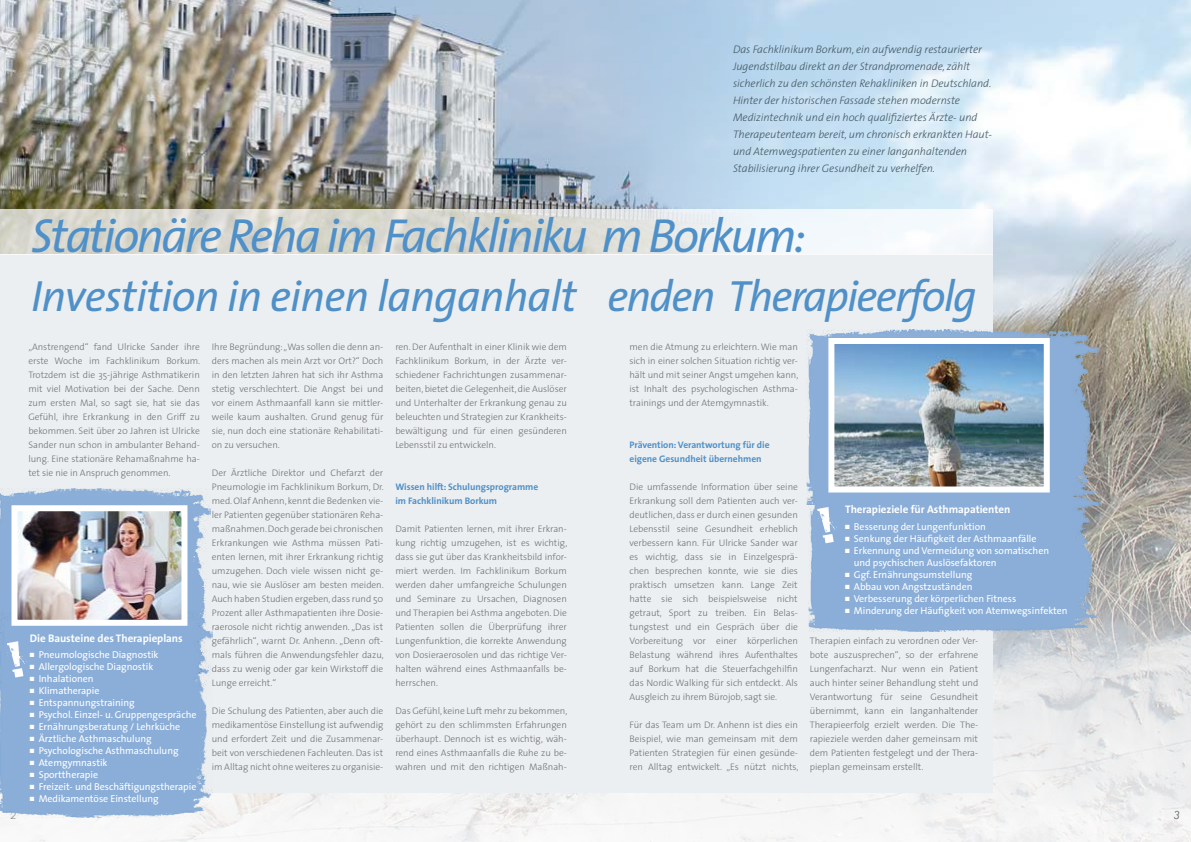
<style>
.page{position:relative;width:1191px;height:842px;background:#fff}
.page>*{position:absolute;margin:0;border:0;box-sizing:border-box;transform-origin:0 0}
.headlines{font:italic 48px "The Sans";letter-spacing:-.05em;color:#4f90c8}
.headlines-2{font:italic 44px "The Sans";letter-spacing:-.02em;color:#4f90c8}
.fliesstext{font:12px "Futura T Ligh Obli";color:#707172}
.subhead{font:italic 300 11px/17px "The Sans";letter-spacing:-.005em;color:#435863}
.subhead-2{font:700 11px "The Sans";letter-spacing:-.005em;color:#fff}
.subhead-3{font:10px "The Sans";letter-spacing:-.005em;color:#fff}
.t1{font:300 9.5px/14px "The Sans";letter-spacing:-.005em;color:#707172;text-align:justify}
.t2{font:700 9.5px "The Sans";letter-spacing:-.005em;color:#4f90c8}
</style>
<div class="page">
<img style="left:0;top:391px;width:1191px;height:451px">
<img style="left:0;top:0;width:1191px;height:391px">
<div style="left:0;top:254px;width:992px;height:538px;background:#eceff1"></div>
<svg style="left:0;top:209px;width:992px;height:45px"></svg>
<img style="left:0;top:488px;width:211px;height:124px">
<img style="left:0;top:612px;width:213px;height:205px">
<img style="left:18px;top:512px;width:162px;height:107px">
<div style="left:11px;top:505px;width:176px;height:121px;border:6px solid #fff"></div>
<img style="left:806px;top:330px;width:292px;height:175px">
<img style="left:808px;top:497px;width:293px;height:134px">
<img style="left:835px;top:345px;width:207px;height:140px">
<div style="left:828px;top:338px;width:221px;height:154px;border:6px solid #fff"></div>
<svg style="left:0;top:640px;width:29px;height:39px"></svg>
<svg style="left:810px;top:506px;width:29px;height:39px"></svg>
<p class="subhead" style="left:733px;top:41px;width:250px">Das Fachklinikum Borkum, ein aufwendig restaurierter<br>Jugendstilbau direkt an der Strandpromenade, zählt</p>
<p class="subhead" style="left:733px;top:75px;width:260px">sicherlich zu den schönsten Rehakliniken in Deutschland.</p>
<p class="subhead" style="left:733px;top:92px;width:229px">Hinter der historischen Fassade stehen modernste</p>
<p class="subhead" style="left:733px;top:109px;width:261px">Medizintechnik und ein hoch qualifiziertes Ärzte- und<br>Therapeutenteam bereit, um chronisch erkrankten Haut&shy;und Atemwegspatienten zu einer langanhaltenden</p>
<p class="subhead" style="left:733px;top:160px;width:204px">Stabilisierung ihrer Gesundheit zu verhelfen.</p>
<p class="headlines" style="left:31px;top:205px;width:776px">Stationäre Reha im Fachkliniku m Borkum:</p>
<p class="headlines-2" style="left:31px;top:267px;width:947px">Investition in einen langanhalt enden Therapieerfolg</p>
<p class="t1" style="left:629px;top:339px;width:170px">men die Atmung zu erleichtern. Wie man sich in einer solchen Situation richtig ver&shy;hält und mit seiner Angst umgehen kann, ist Inhalt des psychologischen Asthma&shy;trainings und der Atemgymnastik.</p>
<p class="t2" style="left:629px;top:439px;width:142px">Prävention: Verantwortung für die</p>
<p class="t2" style="left:629px;top:453px;width:134px">eigene Gesundheit übernehmen</p>
<p class="t1" style="left:629px;top:479px;width:170px">Die umfassende Information über seine Erkrankung soll dem Patienten auch ver&shy;deutlichen, dass er durch einen gesunden</p>
<p class="t1" style="left:629px;top:521px;width:170px">Lebensstil seine Gesundheit erheblich verbessern kann. Für Ulricke Sander war</p>
<p class="t1" style="left:629px;top:549px;width:170px">es wichtig, dass sie in Einzelgesprä&shy;chen besprechen konnte, wie sie dies praktisch umsetzen kann. Lange Zeit hatte sie sich beispielsweise nicht getraut, Sport zu treiben. Ein Belas&shy;tungstest und ein Gespräch über die Vorbereitung vor einer körperlichen</p>
<p class="t1" style="left:629px;top:647px;width:170px">Belastung während ihres Aufenthaltes auf Borkum hat die Steuerfachgehilfin das Nordic Walking für sich entdeckt. Als Ausgleich zu ihrem Bürojob, sagt sie.</p>
<p class="t1" style="left:629px;top:717px;width:170px">Für das Team um Dr. Anhenn ist dies ein Beispiel, wie man gemeinsam mit dem Patienten Strategien für einen gesünde&shy;ren Alltag entwickelt. „Es nützt nichts,</p>
<p class="t1" style="left:28px;top:339px;width:173px">„Anstrengend“ fand Ulricke Sander ihre erste Woche im Fachklinikum Borkum.<br>Trotzdem ist die 35-jährige Asthmatikerin mit viel Motivation bei der Sache. Denn zum ersten Mal, so sagt sie, hat sie das Gefühl, ihre Erkrankung in den Griff zu bekommen. Seit über 20 Jahren ist Ulricke Sander nun schon in ambulanter Behand&shy;lung. Eine stationäre Rehamaßnahme ha&shy;tet sie nie in Anspruch genommen.</p>
<p class="t1" style="left:212px;top:339px;width:173px">Ihre Begründung: „Was sollen die denn an&shy;ders machen als mein Arzt vor Ort?“ Doch in den letzten Jahren hat sich ihr Asthma stetig verschlechtert. Die Angst bei und vor einem Asthmaanfall kann sie mittler&shy;weile kaum aushalten. Grund genug für sie, nun doch eine stationäre Rehabilitati&shy;on zu versuchen.</p>
<p class="t1" style="left:395px;top:339px;width:173px">ren. Der Aufenthalt in einer Klinik wie dem Fachklinikum Borkum, in der Ärzte ver&shy;schiedener Fachrichtungen zusammenar&shy;beiten, bietet die Gelegenheit, die Auslöser</p>
<p class="t1" style="left:395px;top:395px;width:173px">und Unterhalter der Erkrankung genau zu beleuchten und Strategien zur Krankheits&shy;bewältigung und für einen gesünderen Lebensstil zu entwickeln.</p>
<p class="t2" style="left:395px;top:481px;width:144px">Wissen hilft: Schulungsprogramme</p>
<p class="t2" style="left:395px;top:495px;width:103px">im Fachklinikum Borkum</p>
<p class="t1" style="left:395px;top:521px;width:173px">Damit Patienten lernen, mit ihrer Erkran&shy;kung richtig umzugehen, ist es wichtig, dass sie gut über das Krankheitsbild infor&shy;miert werden. Im Fachklinikum Borkum werden daher umfangreiche Schulungen und Seminare zu Ursachen, Diagnosen und Therapien bei Asthma angeboten. Die Patienten sollen die Überprüfung ihrer Lungenfunktion, die korrekte Anwendung von Dosieraerosolen und das richtige Ver&shy;halten während eines Asthmaanfalls be&shy;herrschen.</p>
<p class="t1" style="left:395px;top:703px;width:173px">Das Gefühl, keine Luft mehr zu bekommen,</p>
<p class="t1" style="left:395px;top:717px;width:173px">gehört zu den schlimmsten Erfahrungen überhaupt. Dennoch ist es wichtig, wäh&shy;rend eines Asthmaanfalls die Ruhe zu be&shy;wahren und mit den richtigen Maßnah-</p>
<p class="t1" style="left:212px;top:465px;width:173px">Der Ärztliche Direktor und Chefarzt der Pneumologie im Fachklinikum Borkum, Dr. med. Olaf Anhenn, kennt die Bedenken vie&shy;ler Patienten gegenüber stationären Reha&shy;maßnahmen. Doch gerade bei chronischen Erkrankungen wie Asthma müssen Pati&shy;enten lernen, mit ihrer Erkrankung richtig umzugehen. Doch viele wissen nicht ge&shy;nau, wie sie Auslöser am besten meiden.<br>Auch haben Studien ergeben, dass rund 50<br>Prozent aller Asthmapatienten ihre Dosie&shy;raerosole nicht richtig anwenden. „Das ist gefährlich“, warnt Dr. Anhenn. „Denn oft&shy;mals führen die Anwendungsfehler dazu, dass zu wenig oder gar kein Wirkstoff die Lunge erreicht.“</p>
<p class="t1" style="left:212px;top:703px;width:173px">Die Schulung des Patienten, aber auch die medikamentöse Einstellung ist aufwendig und erfordert Zeit und die Zusammenar&shy;beit von verschiedenen Fachleuten. Das ist im Alltag nicht ohne weiteres zu organisie-</p>
<p class="subhead-2" style="left:845px;top:502px;width:167px">Therapieziele für Asthmapatienten</p>
<p class="subhead-3" style="left:845px;top:518px;width:142px">■ Besserung der Lungenfunktion</p>
<p class="subhead-3" style="left:845px;top:530px;width:193px">■ Senkung der Häufigkeit der Asthmaanfälle</p>
<p class="subhead-3" style="left:845px;top:542px;width:205px">■ Erkennung und Vermeidung von somatischen</p>
<p class="subhead-3" style="left:853px;top:554px;width:144px">und psychischen Auslösefaktoren</p>
<p class="subhead-3" style="left:845px;top:566px;width:129px">■ Ggf. Ernährungsumstellung</p>
<p class="subhead-3" style="left:845px;top:578px;width:129px">■ Abbau von Angstzuständen</p>
<p class="subhead-3" style="left:845px;top:590px;width:173px">■ Verbesserung der körperlichen Fitness</p>
<p class="subhead-3" style="left:845px;top:602px;width:224px">■ Minderung der Häufigkeit von Atemwegsinfekten</p>
<p class="subhead-2" style="left:30px;top:631px;width:154px">Die Bausteine des Therapieplans</p>
<p class="subhead-3" style="left:30px;top:646px;width:130px">■ Pneumologische Diagnostik</p>
<p class="subhead-3" style="left:30px;top:658px;width:125px">■ Allergologische Diagnostik</p>
<p class="subhead-3" style="left:30px;top:670px;width:65px">■ Inhalationen</p>
<p class="subhead-3" style="left:30px;top:682px;width:71px">■ Klimatherapie</p>
<p class="subhead-3" style="left:30px;top:694px;width:106px">■ Entspannungstraining</p>
<p class="subhead-3" style="left:30px;top:706px;width:168px">■ Psychol. Einzel- u. Gruppengespräche</p>
<p class="subhead-3" style="left:30px;top:718px;width:152px">■ Ernährungsberatung / Lehrküche</p>
<p class="subhead-3" style="left:30px;top:730px;width:123px">■ Ärztliche Asthmaschulung</p>
<p class="subhead-3" style="left:30px;top:742px;width:150px">■ Psychologische Asthmaschulung</p>
<p class="subhead-3" style="left:30px;top:754px;width:79px">■ Atemgymnastik</p>
<p class="subhead-3" style="left:30px;top:766px;width:70px">■ Sporttherapie</p>
<p class="subhead-3" style="left:30px;top:778px;width:168px">■ Freizeit- und Beschäftigungstherapie</p>
<p class="subhead-3" style="left:30px;top:790px;width:130px">■ Medikamentöse Einstellung</p>
<p class="t1" style="left:810px;top:633px;width:170px">Therapien einfach zu verordnen oder Ver&shy;bote auszusprechen“, so der erfahrene Lungenfacharzt. Nur wenn ein Patient auch hinter seiner Behandlung steht und Verantwortung für seine Gesundheit übernimmt, kann ein langanhaltender Therapieerfolg erzielt werden. Die The&shy;rapieziele werden daher gemeinsam mit dem Patienten festgelegt und der Thera&shy;pieplan gemeinsam erstellt.</p>
<p class="fliesstext" style="left:10px;top:809px;width:8px">2</p>
<p class="fliesstext" style="left:1173px;top:809px;width:8px">3</p>
</div>
